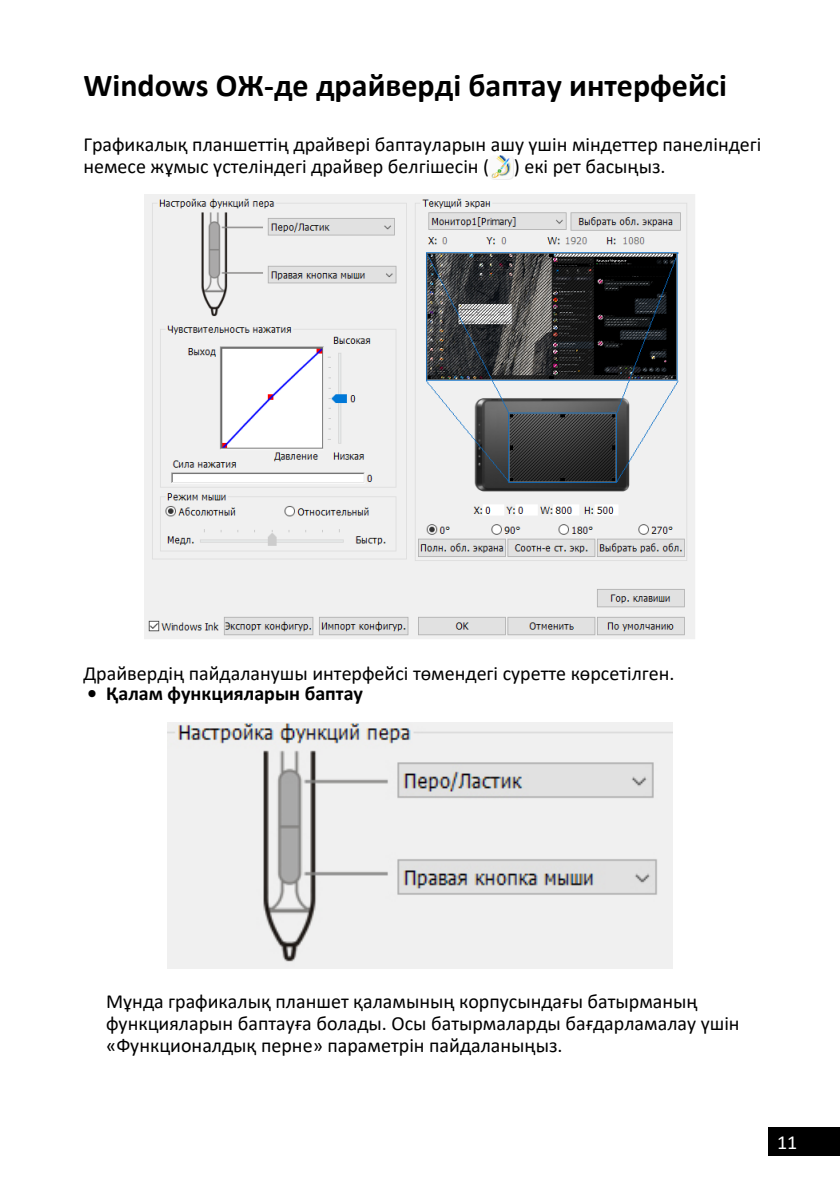
<style>
.page{position:relative;width:840px;height:1191px;background:#fff}
.page>*{position:absolute;margin:0;border:0;box-sizing:border-box;transform-origin:0 0}
.t1{font:700 32px "Calibri";color:#000}
.t2{font:20px/22px "Calibri";color:#000}
.t3{font:700 20px "Calibri";color:#000}
.t4{font:20px "Calibri";color:#fff}
</style>
<div class="page">
<div style="left:767px;top:1126px;width:72px;height:29px;background:#000"></div>
<img style="left:491px;top:155px;width:22px;height:25px">
<img style="left:145px;top:194px;width:549px;height:445px">
<img style="left:167px;top:722px;width:505px;height:247px">
<h1 class="t1" style="left:83px;top:63px;width:645px">Windows ОЖ-де драйверді баптау интерфейсі</h1>
<p class="t2" style="left:83px;top:133px;width:679px">Графикалық планшеттің драйвері баптауларын ашу үшін міндеттер панеліндегі немесе жұмыс үстеліндегі драйвер белгішесін ( ) екі рет басыңыз.</p>
<p class="t2" style="left:83px;top:661px;width:592px">Драйвердің пайдаланушы интерфейсі төмендегі суретте көрсетілген.</p>
<p class="t3" style="left:87px;top:679px;width:277px">• Қалам функцияларын баптау</p>
<p class="t2" style="left:106px;top:989px;width:634px">Мұнда графикалық планшет қаламының корпусындағы батырманың функцияларын баптауға болады. Осы батырмаларды бағдарламалау үшін «Функционалдық перне» параметрін пайдаланыңыз.</p>
<p class="t4" style="left:776px;top:1128px;width:22px">11</p>
</div>
